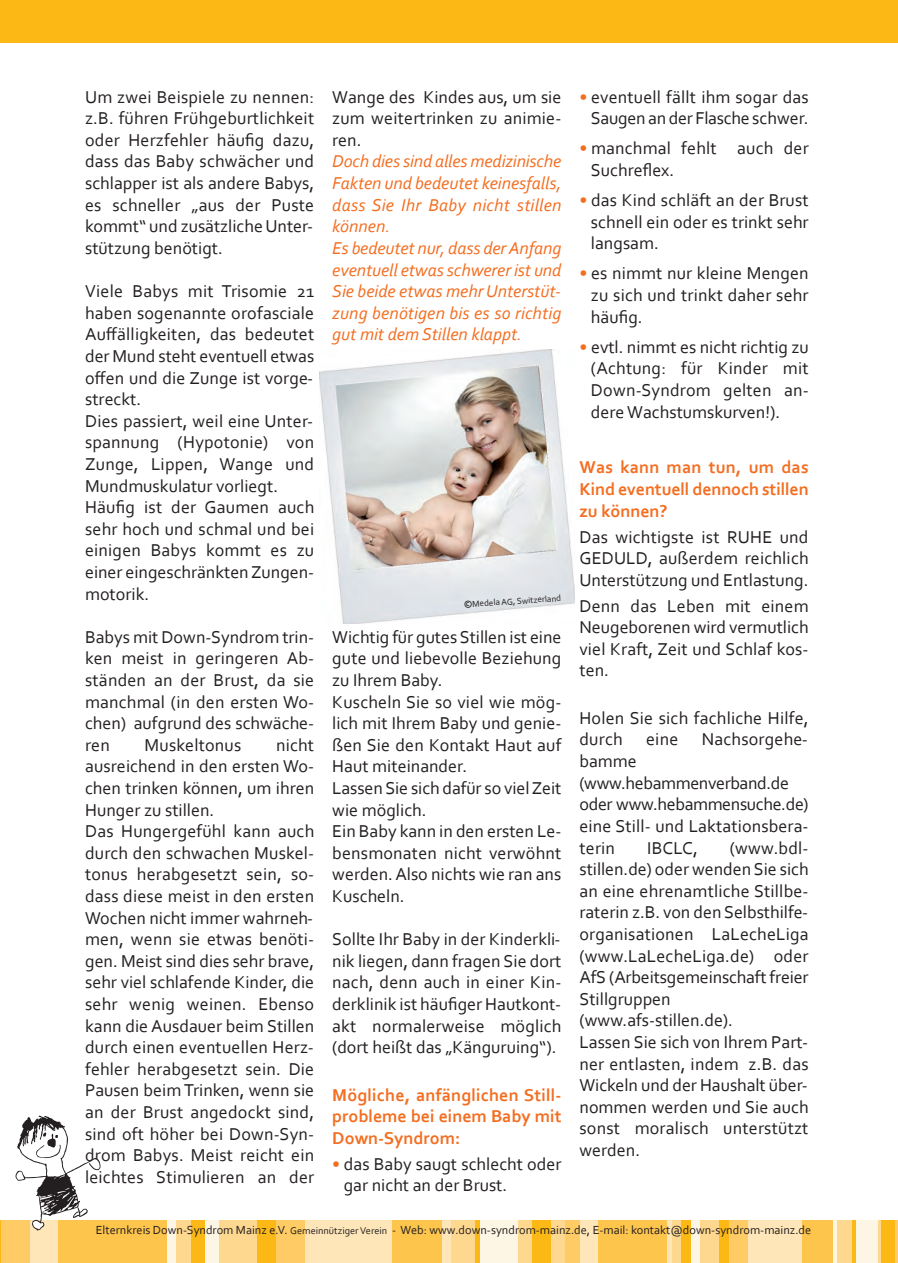
<style>
.page{position:relative;width:898px;height:1263px;background:#fff}
.page>*{position:absolute;margin:0;border:0;box-sizing:border-box;transform-origin:0 0}
.t1{font:18px/21.6px "Corbel";letter-spacing:.005em;color:#231f20;text-align:justify}
.t2{font:italic 18px/21.6px "Corbel";color:#f36e21}
.t3{font:700 18px/21.6px "Corbel";color:#f36e21;text-align:justify}
.t4{font:18px/21.6px "Corbel";letter-spacing:-.02em;color:#231f20}
.t5{font:12.3px "Corbel";color:#231f20}
.t6{font:9px "Corbel";color:#231f20}
.s1{font-size:10.5px;color:#000}
.s2{color:#f36e21}
.s3{font-size:10.2px}
</style>
<div class="page">
<img style="left:319px;top:349px;width:255px;height:275px">
<div style="left:0;top:0;width:897px;height:43px;background:#fcb814"></div>
<hr style="left:0;top:1220px;width:1px;height:43px;background:#fcb814">
<div style="left:1px;top:1220px;width:29px;height:43px;background:#fecb64"></div>
<div style="left:30px;top:1220px;width:28px;height:43px;background:#fee6b9"></div>
<div style="left:58px;top:1220px;width:109px;height:43px;background:#fec54d"></div>
<div style="left:167px;top:1220px;width:10px;height:43px;background:#fef6e5"></div>
<div style="left:177px;top:1220px;width:14px;height:43px;background:#fed88f"></div>
<div style="left:191px;top:1220px;width:14px;height:43px;background:#fcb814"></div>
<div style="left:205px;top:1220px;width:14px;height:43px;background:#fef6e5"></div>
<div style="left:219px;top:1220px;width:38px;height:43px;background:#fed88f"></div>
<div style="left:257px;top:1220px;width:19px;height:43px;background:#fcb814"></div>
<div style="left:276px;top:1220px;width:28px;height:43px;background:#fecb64"></div>
<div style="left:304px;top:1220px;width:88px;height:43px;background:#fee6b9"></div>
<div style="left:392px;top:1220px;width:50px;height:43px;background:#fec54d"></div>
<div style="left:442px;top:1220px;width:9px;height:43px;background:#fee6b9"></div>
<div style="left:451px;top:1220px;width:24px;height:43px;background:#fed88f"></div>
<div style="left:475px;top:1220px;width:5px;height:43px;background:#fcb814"></div>
<div style="left:480px;top:1220px;width:37px;height:43px;background:#fef6e5"></div>
<div style="left:517px;top:1220px;width:15px;height:43px;background:#fed88f"></div>
<div style="left:532px;top:1220px;width:19px;height:43px;background:#fcb814"></div>
<div style="left:551px;top:1220px;width:14px;height:43px;background:#fed88f"></div>
<div style="left:565px;top:1220px;width:14px;height:43px;background:#fecb64"></div>
<div style="left:579px;top:1220px;width:19px;height:43px;background:#fee6b9"></div>
<div style="left:598px;top:1220px;width:69px;height:43px;background:#fec54d"></div>
<hr style="left:667px;top:1220px;width:4px;height:43px;background:#fee6b9">
<div style="left:671px;top:1220px;width:10px;height:43px;background:#fed88f"></div>
<div style="left:681px;top:1220px;width:9px;height:43px;background:#fcb814"></div>
<div style="left:690px;top:1220px;width:10px;height:43px;background:#fef6e5"></div>
<div style="left:700px;top:1220px;width:19px;height:43px;background:#fed88f"></div>
<div style="left:719px;top:1220px;width:9px;height:43px;background:#fcb814"></div>
<div style="left:728px;top:1220px;width:19px;height:43px;background:#fecb64"></div>
<div style="left:747px;top:1220px;width:55px;height:43px;background:#fee6b9"></div>
<div style="left:802px;top:1220px;width:30px;height:43px;background:#fec54d"></div>
<div style="left:832px;top:1220px;width:5px;height:43px;background:#fef6e5"></div>
<div style="left:837px;top:1220px;width:14px;height:43px;background:#fed88f"></div>
<div style="left:851px;top:1220px;width:5px;height:43px;background:#fcb814"></div>
<div style="left:856px;top:1220px;width:21px;height:43px;background:#fef6e5"></div>
<div style="left:877px;top:1220px;width:10px;height:43px;background:#fed88f"></div>
<svg style="left:16px;top:1115px;width:85px;height:115px"></svg>
<div style="left:880px;top:1220px;width:14px;height:43px;background:#fcb814"></div>
<hr style="left:894px;top:1220px;width:3px;height:43px;background:#fecb64">
<p class="t1" style="left:85px;top:86px;width:230px">Um zwei Beispiele zu nennen: z.B. führen Frühgeburtlichkeit oder Herzfehler häufig dazu, dass das Baby schwächer und schlapper ist als andere Babys, es schneller „aus der Puste kommt“ und zusätzliche Unter‐ stützung benötigt.</p>
<p class="t1" style="left:85px;top:280px;width:231px;text-align:left">Viele Babys mit Trisomie 21 haben sogenannte orofasciale<br>Auffälligkeiten, das bedeutet der Mund steht eventuell etwas offen und die Zunge ist vorge‐ streckt.<br>Dies passiert, weil eine Unter‐ spannung (Hypotonie) von<br>Zunge, Lippen, Wange und<br>Mundmuskulatur vorliegt.<br>Häufig ist der Gaumen auch sehr hoch und schmal und bei einigen Babys kommt es zu einer eingeschränkten Zungen‐ motorik.</p>
<p class="t1" style="left:85px;top:626px;width:230px">Babys mit Down‐Syndrom trin‐ ken meist in geringeren Ab‐ ständen an der Brust, da sie manchmal (in den ersten Wo‐ chen) aufgrund des schwäche‐ ren</p>
<p class="t1" style="left:85px;top:734px;width:231px;text-align:left;text-indent:191px">nicht ausreichend in den ersten Wo‐ chen trinken können, um ihren<br>Hunger zu stillen.<br>Das Hungergefühl kann auch durch den schwachen Muskel‐ tonus herabgesetzt sein, so‐ dass diese meist in den ersten<br>Wochen nicht immer wahrneh‐ men, wenn sie etwas benöti‐ gen. Meist sind dies sehr brave, sehr viel schlafende Kinder, die sehr wenig weinen. Ebenso kann die Ausdauer beim Stillen durch einen eventuellen Herz‐ fehler herabgesetzt sein. Die<br>Pausen beim Trinken, wenn sie an der Brust angedockt sind, sind oft höher bei Down‐Syn‐ drom Babys. Meist reicht ein leichtes Stimulieren an der</p>
<p class="t1" style="left:145px;top:734px;width:98px">Muskeltonus</p>
<p class="t1" style="left:332px;top:86px;width:230px">Wange des Kindes aus, um sie zum weitertrinken zu animie‐ ren.</p>
<p class="t2" style="left:332px;top:151px;width:230px">Doch dies sind alles medizinische<br>Fakten und bedeutet keinesfalls, dass Sie Ihr Baby nicht stillen können.<br>Es bedeutet nur, dass der Anfang eventuell etwas schwerer ist und<br>Sie beide etwas mehr Unterstüt‐ zung benötigen bis es so richtig gut mit dem Stillen klappt.</p>
<p class="t6" style="left:463px;top:599px;width:99px;rotate:-4deg"><span class="s1">©</span>Medela AG, Switzerland</p>
<p class="t1" style="left:332px;top:626px;width:230px;text-align:left">Wichtig für gutes Stillen ist eine gute und liebevolle Beziehung zu Ihrem Baby.<br>Kuscheln Sie so viel wie mög‐ lich mit Ihrem Baby und genie‐ ßen Sie den Kontakt Haut auf<br>Haut miteinander.<br>Lassen Sie sich dafür so viel Zeit wie möglich.<br>Ein Baby kann in den ersten Le‐ bensmonaten nicht verwöhnt werden. Also nichts wie ran ans<br>Kuscheln.</p>
<p class="t1" style="left:332px;top:928px;width:230px">Sollte Ihr Baby in der Kinderkli‐ nik liegen, dann fragen Sie dort nach, denn auch in einer Kin‐ derklinik ist häufiger Hautkont‐ akt normalerweise möglich (dort heißt das „Känguruing“).</p>
<p class="t3" style="left:332px;top:1084px;width:230px">Mögliche, anfänglichen Still‐ probleme bei einem Baby mit Down‐Syndrom:</p>
<p class="t1" style="left:343px;top:1153px;width:219px;text-indent:-11px"><span class="s2">•</span> das Baby saugt schlecht oder gar nicht an der Brust.</p>
<p class="t1" style="left:579px;top:86px;width:231px;text-align:right"><span class="s2">•</span> eventuell fällt ihm sogar das<br>Saugen an der Flasche schwer.</p>
<p class="t1" style="left:590px;top:137px;width:219px;text-indent:-11px"><span class="s2">•</span> manchmal fehlt auch der<br>Suchreflex.</p>
<p class="t1" style="left:590px;top:189px;width:219px;text-indent:-11px"><span class="s2">•</span> das Kind schläft an der Brust schnell ein oder es trinkt sehr langsam.</p>
<p class="t1" style="left:590px;top:262px;width:219px;text-indent:-11px"><span class="s2">•</span> es nimmt nur kleine Mengen zu sich und trinkt daher sehr häufig.</p>
<p class="t1" style="left:590px;top:336px;width:219px;text-indent:-11px"><span class="s2">•</span> evtl. nimmt es nicht richtig zu (Achtung: für Kinder mit Down‐Syndrom gelten an‐ dere Wachstumskurven!).</p>
<p class="t3" style="left:579px;top:456px;width:230px">Was kann man tun, um das Kind eventuell dennoch stillen zu können?</p>
<p class="t1" style="left:579px;top:526px;width:230px">Das wichtigste ist RUHE und GEDULD, außerdem reichlich Unterstützung und Entlastung.</p>
<p class="t1" style="left:579px;top:595px;width:230px">Denn das Leben mit einem Neugeborenen wird vermutlich viel Kraft, Zeit und Schlaf kos‐ ten.</p>
<p class="t1" style="left:579px;top:707px;width:230px">Holen Sie sich fachliche Hilfe, durch</p>
<p class="t1" style="left:646px;top:728px;width:34px">eine</p>
<p class="t1" style="left:701px;top:728px;width:107px">Nachsorgehe‐</p>
<p class="t4" style="left:579px;top:750px;width:230px">bamme (www.hebammenverband.de oder www.hebammensuche.de) eine Still‐ und Laktationsbera‐ terin</p>
<p class="t1" style="left:579px;top:836px;width:231px;text-align:left;text-indent:150px">(www.bdl‐ stillen.de) oder wenden Sie sich an eine ehrenamtliche Stillbe‐ raterin z.B. von den Selbsthilfe‐ organisationen LaLecheLiga (www.LaLecheLiga.de) oder<br>AfS (Arbeitsgemeinschaft freier<br>Stillgruppen (www.afs‐stillen.de).<br>Lassen Sie sich von Ihrem Part‐ ner entlasten, indem z.B. das<br>Wickeln und der Haushalt über‐ nommen werden und Sie auch sonst moralisch unterstützt werden.</p>
<p class="t1" style="left:647px;top:836px;width:52px">IBCLC,</p>
<p class="t5" style="left:96px;top:1222px;width:716px">Elternkreis Down‐Syndrom Mainz e.V. <span class="s3">Gemeinnütziger Verein</span> ‐ Web: www.down‐syndrom‐mainz.de, E‐mail: kontakt@down‐syndrom‐mainz.de</p>
</div>
